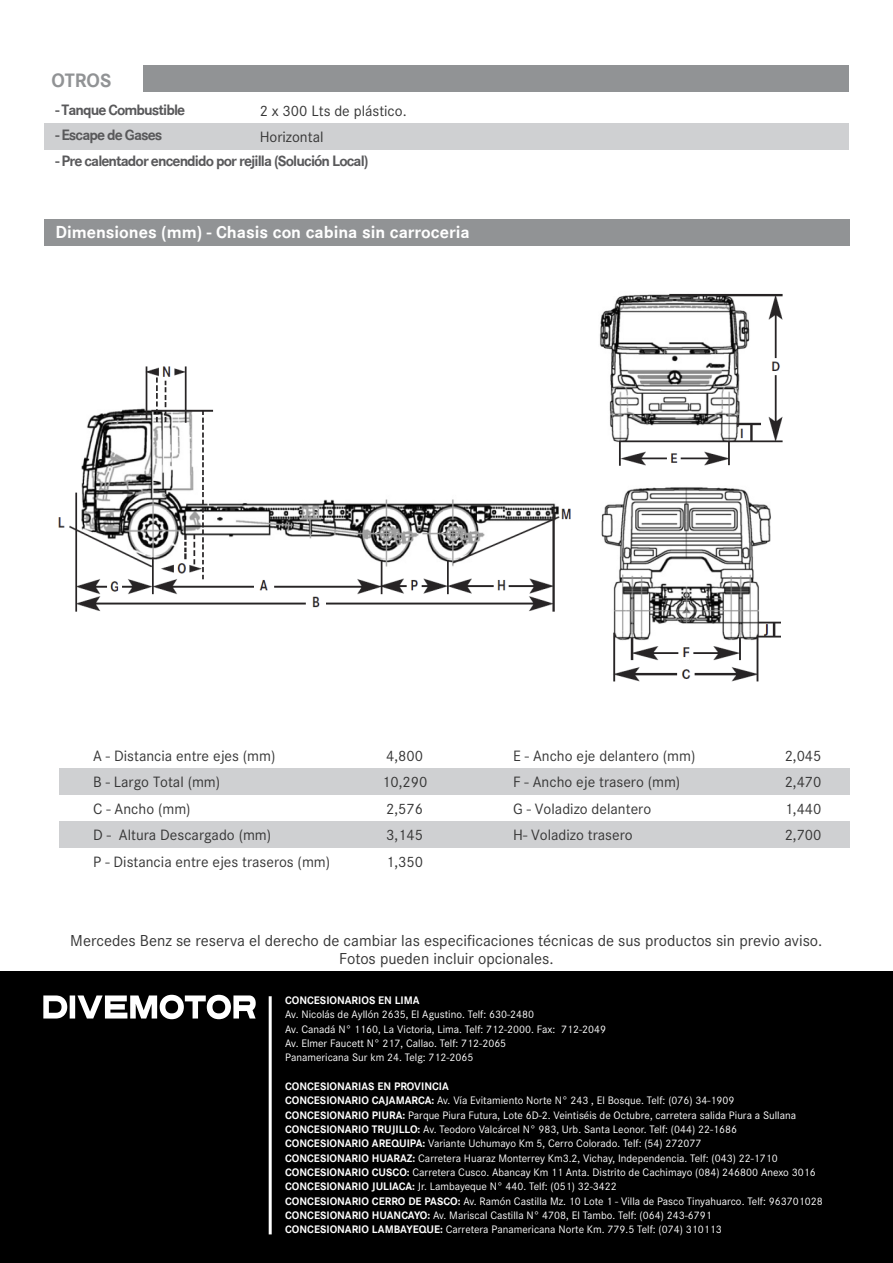
<style>
.page{position:relative;width:893px;height:1263px;background:#fff}
.page>*{position:absolute;margin:0;border:0;box-sizing:border-box;transform-origin:0 0}
.t1{font:700 19.95px "Corporate S";color:#919395}
.t2{font:700 18px "Corporate S";color:#fff}
.t3{font:16.5px/17.2px "Corporate S Pro";color:#363636;text-align:center}
.t4{font:15.6px/26.5px "Corporate S Pro";color:#363636}
.t5{font:700 15.6px "Corporate S";letter-spacing:-.06em;color:#59595b}
.t6{font:11.25px/14.4px "Corporate S Pro";color:#fff}
.t7{font:700 11.25px "Corporate S";color:#fff}
.s1{font-family:"Corporate S";font-weight:700}
</style>
<div class="page">
<div style="left:0;top:972px;width:893px;height:291px;background:#000"></div>
<svg style="left:43px;top:995px;width:213px;height:24px"></svg>
<hr style="left:269px;top:996px;width:3px;height:238px;background:#fff">
<div style="left:44px;top:123px;width:805px;height:27px;background:#cfd0d2"></div>
<div style="left:144px;top:65px;width:705px;height:27px;background:#919395"></div>
<div style="left:44px;top:219px;width:805px;height:26px;background:#919395"></div>
<div style="left:59px;top:768px;width:790px;height:27px;background:#cfd0d2"></div>
<div style="left:59px;top:821px;width:790px;height:27px;background:#cfd0d2"></div>
<img style="left:599px;top:293px;width:184px;height:173px">
<img style="left:601px;top:487px;width:180px;height:195px">
<img style="left:58px;top:366px;width:513px;height:246px">
<h1 class="t1" style="left:52px;top:69px;width:61px">OTROS</h1>
<h3 class="t5" style="left:55px;top:100px;width:131px">- Tanque Combustible</h3>
<h3 class="t5" style="left:55px;top:126px;width:109px">- Escape de Gases</h3>
<h3 class="t5" style="left:55px;top:151px;width:315px">- Pre calentador encendido por rejilla (Solución Local)</h3>
<h3 class="t4" style="left:260px;top:96px;width:149px">2 x 300 Lts de plástico.<br>Horizontal</h3>
<h2 class="t2" style="left:55px;top:222px;width:416px">Dimensiones (mm) - Chasis con cabina sin carroceria</h2>
<h3 class="t4" style="left:93px;top:741px;width:238px">A - Distancia entre ejes (mm)<br>B - Largo Total (mm)<br>C - Ancho (mm)<br>D - Altura Descargado (mm)<br>P - Distancia entre ejes traseros (mm)</h3>
<h3 class="t4" style="left:382px;top:741px;width:47px">4,800<br>10,290<br>2,576<br>3,145<br>1,350</h3>
<h3 class="t4" style="left:513px;top:741px;width:184px">E - Ancho eje delantero (mm)<br>F - Ancho eje trasero (mm)<br>G - Voladizo delantero<br>H- Voladizo trasero</h3>
<h3 class="t4" style="left:785px;top:741px;width:38px;text-align:justify">2,045<br>2,470<br>1,440<br>2,700</h3>
<h3 class="t3" style="left:70px;top:931px;width:754px">Mercedes Benz se reserva el derecho de cambiar las especificaciones técnicas de sus productos sin previo aviso.<br>Fotos pueden incluir opcionales.</h3>
<p class="t7" style="left:285px;top:994px;width:136px">CONCESIONARIOS EN LIMA</p>
<p class="t6" style="left:285px;top:1006px;width:322px">Av. Nicolás de Ayllón 2635, El Agustino. Telf: 630-2480<br>Av. Canadá N° 1160, La Victoria, Lima. Telf: 712-2000. Fax: 712-2049<br>Av. Elmer Faucett N° 217, Callao. Telf: 712-2065<br>Panamericana Sur km 24. Telg: 712-2065</p>
<p class="t7" style="left:285px;top:1080px;width:165px">CONCESIONARIAS EN PROVINCIA</p>
<p class="t6" style="left:285px;top:1092px;width:539px"><span class="s1">CONCESIONARIO CAJAMARCA:</span> Av. Vía Evitamiento Norte N° 243 , El Bosque. Telf: (076) 34-1909<br><span class="s1">CONCESIONARIO PIURA:</span> Parque Piura Futura, Lote 6D-2. Veintiséis de Octubre, carretera salida Piura a Sullana <span class="s1">CONCESIONARIO TRUJILLO:</span> Av. Teodoro Valcárcel N° 983, Urb. Santa Leonor. Telf: (044) 22-1686<br><span class="s1">CONCESIONARIO AREQUIPA:</span> Variante Uchumayo Km 5, Cerro Colorado. Telf: (54) 272077<br><span class="s1">CONCESIONARIO HUARAZ:</span> Carretera Huaraz Monterrey Km3.2, Vichay, Independencia. Telf: (043) 22-1710<br><span class="s1">CONCESIONARIO CUSCO:</span> Carretera Cusco. Abancay Km 11 Anta. Distrito de Cachimayo (084) 246800 Anexo 3016<br><span class="s1">CONCESIONARIO JULIACA:</span> Jr. Lambayeque N° 440. Telf: (051) 32-3422<br><span class="s1">CONCESIONARIO CERRO DE PASCO:</span> Av. Ramón Castilla Mz. 10 Lote 1 - Villa de Pasco Tinyahuarco. Telf: 963701028<br><span class="s1">CONCESIONARIO HUANCAYO:</span> Av. Mariscal Castilla N° 4708, El Tambo. Telf: (064) 243-6791<br><span class="s1">CONCESIONARIO LAMBAYEQUE:</span> Carretera Panamericana Norte Km. 779.5 Telf: (074) 310113</p>
</div>
